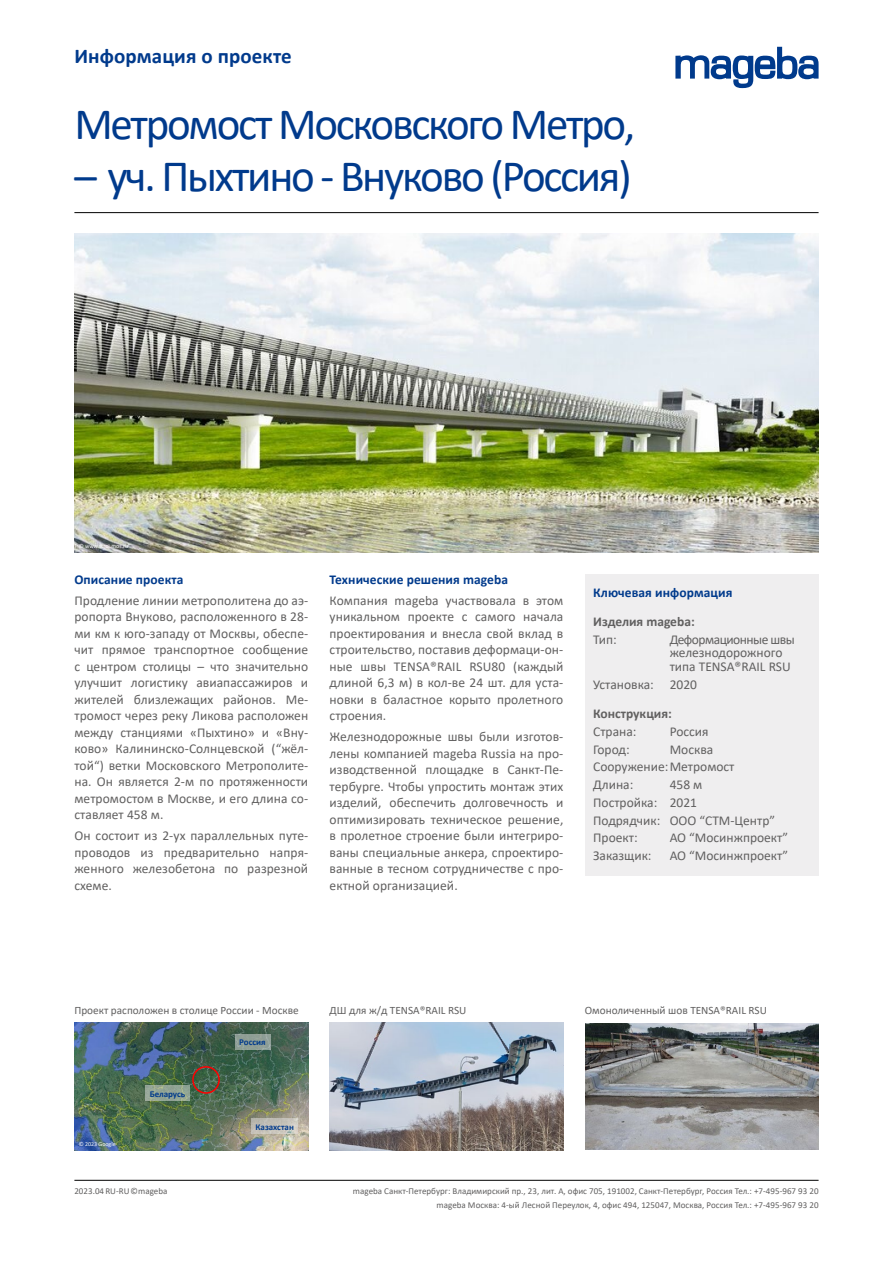
<style>
.page{position:relative;width:893px;height:1263px;background:#fff}
.page>*{position:absolute;margin:0;border:0;box-sizing:border-box;transform-origin:0 0}
.t1{font:45px "Calibri";letter-spacing:-.05em;color:#003a8c}
.t2{font:700 21px "Calibri";letter-spacing:.005em;color:#003a8c}
.t3{font:13.5px/16.5px "Calibri";color:#616060;text-align:justify}
.t4{font:700 13.5px "Calibri";letter-spacing:.005em;color:#003a8c}
.t5{font:700 13.5px "Calibri";color:#616060}
.t6{font:11.25px "Calibri";color:#616060}
.t7{font:9px/13.8px "Calibri";color:#616060;text-align:right}
.t8{font:700 9px "Calibri";color:#003a8c}
.t9{font:6px "Calibri";color:#fff}
</style>
<div class="page">
<hr style="left:74px;top:1180px;width:745px;height:1px;background:#000">
<hr style="left:74px;top:212px;width:745px;height:1px;background:#000">
<img style="left:585px;top:1023px;width:233px;height:127px">
<img style="left:330px;top:1023px;width:233px;height:127px">
<img style="left:74px;top:234px;width:745px;height:319px">
<img style="left:74px;top:1023px;width:234px;height:127px">
<div style="left:192px;top:1066px;width:28px;height:28px;border:2px solid #f00;border-radius:50%"></div>
<div style="left:585px;top:574px;width:234px;height:302px;background:#efeeef"></div>
<svg style="left:251px;top:1119px;width:47px;height:15px"></svg>
<div style="left:235px;top:1034px;width:35px;height:15px;background:#8f9e95"></div>
<svg style="left:145px;top:1086px;width:45px;height:15px"></svg>
<svg style="left:675px;top:47px;width:144px;height:41px"></svg>
<h2 class="t2" style="left:74px;top:41px;width:219px">Информация о проекте</h2>
<h1 class="t1" style="left:74px;top:93px;width:562px">Метромост Московского Метро,</h1>
<h1 class="t1" style="left:74px;top:145px;width:559px">– уч. Пыхтино - Внуково (Россия)</h1>
<p class="t9" style="left:79px;top:542px;width:51px">© www.stroi.mos.ru</p>
<p class="t4" style="left:74px;top:570px;width:111px">Описание проекта</p>
<p class="t3" style="left:74px;top:592px;width:235px">Продление линии метрополитена до аэ&shy;ропорта Внуково, расположенного в 28- ми км к юго-западу от Москвы, обеспе&shy;чит прямое транспортное сообщение с центром столицы – что значительно улучшит логистику авиапассажиров и жителей близлежащих районов. Ме&shy;тромост через реку Ликова расположен между станциями «Пыхтино» и «Вну&shy;ково» Калининско-Солнцевской (“жёл&shy;той“) ветки Московского Метрополите&shy;на. Он является 2-м по протяженности метромостом в Москве, и его длина со&shy;ставляет 458 м.</p>
<p class="t3" style="left:74px;top:827px;width:235px">Он состоит из 2-ух параллельных путе&shy;проводов из предварительно напря&shy;женного железобетона по разрезной схеме.</p>
<p class="t4" style="left:330px;top:570px;width:180px">Технические решения mageba</p>
<p class="t3" style="left:330px;top:592px;width:235px">Компания mageba участвовала в этом уникальном проекте с самого начала проектирования и внесла свой вклад в строительство, поставив деформаци-он&shy;ные швы TENSA®RAIL RSU80 (каждый длиной 6,3 м) в кол-ве 24 шт. для уста&shy;новки в баластное корыто пролетного строения.</p>
<p class="t3" style="left:330px;top:728px;width:235px">Железнодорожные швы были изготов&shy;лены компанией mageba Russia на про&shy;изводственной площадке в Санкт-Пе&shy;тербурге. Чтобы упростить монтаж этих изделий, обеспечить долговечность и оптимизировать техническое решение, в пролетное строение были интегриро&shy;ваны специальные анкера, спроектиро&shy;ванные в тесном сотрудничестве с про&shy;ектной организацией.</p>
<p class="t4" style="left:593px;top:583px;width:141px">Ключевая информация</p>
<p class="t5" style="left:593px;top:612px;width:103px">Изделия mageba:</p>
<p class="t3" style="left:593px;top:631px;width:25px">Тип:</p>
<p class="t3" style="left:670px;top:632px;width:127px;line-height:13.5px;text-align:left">Деформационные швы железнодорожного типа TENSA®RAIL RSU</p>
<p class="t3" style="left:593px;top:676px;width:105px">Установка: 2020</p>
<p class="t5" style="left:593px;top:704px;width:80px">Конструкция:</p>
<p class="t3" style="left:593px;top:723px;width:45px">Страна:</p>
<p class="t3" style="left:670px;top:723px;width:40px">Россия</p>
<p class="t3" style="left:593px;top:740px;width:38px">Город:</p>
<p class="t3" style="left:593px;top:740px;width:143px;line-height:17.7px;text-align:left;text-indent:76px">Москва<br>Сооружение:Метромост<br>Длина:</p>
<p class="t3" style="left:593px;top:775px;width:183px;line-height:17.7px;text-align:left;text-indent:76px">458 м<br>Постройка: 2021<br>Подрядчик: ООО “СТМ-Центр”<br>Проект:</p>
<p class="t3" style="left:670px;top:829px;width:120px">АО “Мосинжпроект”</p>
<p class="t3" style="left:593px;top:847px;width:60px">Заказщик:</p>
<p class="t3" style="left:670px;top:847px;width:120px">АО “Мосинжпроект”</p>
<p class="t6" style="left:74px;top:1003px;width:226px">Проект расположен в столице России - Москве</p>
<p class="t6" style="left:330px;top:1003px;width:138px">ДШ для ж/д TENSA®RAIL RSU</p>
<p class="t6" style="left:585px;top:1003px;width:184px">Омоноличенный шов TENSA®RAIL RSU</p>
<p class="t9" style="left:79px;top:1140px;width:39px">© 2023 Google</p>
<p class="t8" style="left:150px;top:1087px;width:37px">Беларусь</p>
<p class="t8" style="left:239px;top:1036px;width:28px">Россия</p>
<p class="t8" style="left:256px;top:1120px;width:40px">Казахстан</p>
<p class="t7" style="left:74px;top:1184px;width:95px">2023.04 RU-RU ©mageba</p>
<p class="t7" style="left:353px;top:1184px;width:467px">mageba Санкт-Петербург: Владимирский пр., 23, лит. А, офис 705, 191002, Санкт-Петербург, Россия Тел.: +7-495-967 93 20 mageba Москва: 4-ый Лесной Переулок, 4, офис 494, 125047, Москва, Россия Тел.: +7-495-967 93 20</p>
</div>
